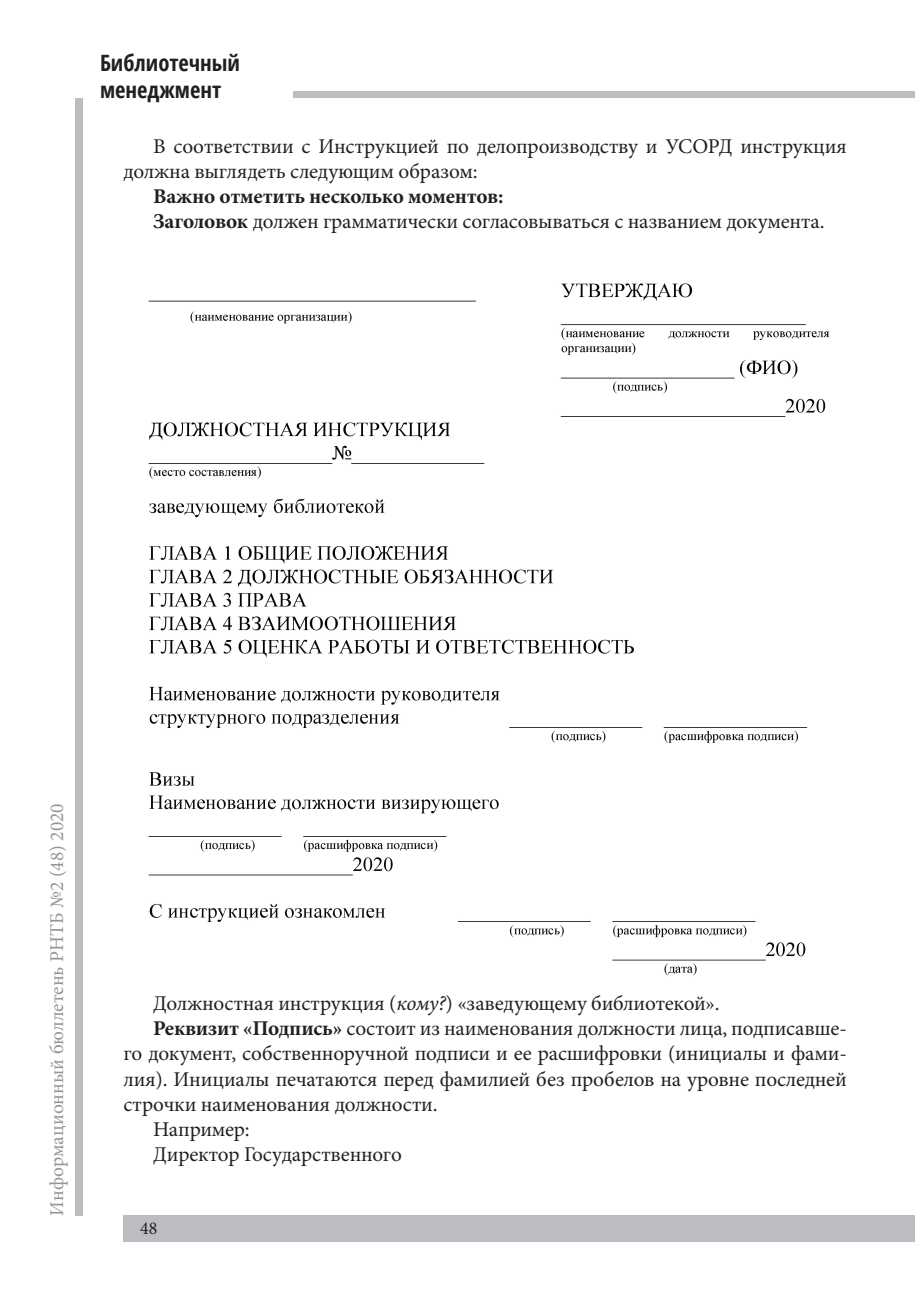
<style>
.page{position:relative;width:915px;height:1306px;background:#fff}
.page>*{position:absolute;margin:0;border:0;box-sizing:border-box;transform-origin:0 0}
.t1{font:700 condensed 22.5px/27px "Open Sans";color:#231f20}
.t2{font:21px/25.2px "Minion Pro";letter-spacing:-.01em;color:#231f20}
.t3{font:19.5px "Minion Pro";color:#939598}
.t4{font:18px "Minion Pro";color:#231f20}
.s1{font-weight:700}
.s2{font-style:italic}
</style>
<div class="page">
<div style="left:123px;top:1215px;width:791px;height:26px;background:#bcbdc0"></div>
<div style="left:293px;top:91px;width:621px;height:7px;background:#bcbdc0"></div>
<div style="left:75px;top:98px;width:7px;height:1117px;background:#bcbdc0"></div>
<img style="left:148px;top:283px;width:682px;height:693px">
<p class="t1" style="left:100px;top:49px;width:142px">Библиотечный менеджмент</p>
<p class="t2" style="left:123px;top:134px;width:724px;text-indent:30px">В соответствии с Инструкцией по делопроизводству и УСОРД инструкция должна выглядеть следующим образом:</p>
<p class="t2" style="left:153px;top:184px;width:672px"><span class="s1">Важно отметить несколько моментов:<br>Заголовок</span> должен грамматически согласовываться с названием документа.</p>
<p class="t3" style="left:44px;top:1215px;width:414px;rotate:-90deg">Информационный бюллетень РНТБ №2 (48) 2020</p>
<p class="t2" style="left:153px;top:990px;width:567px">Должностная инструкция (<span class="s2">кому?</span>) «заведующему библиотекой».</p>
<p class="t2" style="left:153px;top:1016px;width:695px"><span class="s1">Реквизит «Подпись»</span> состоит из наименования должности лица, подписавше-</p>
<p class="t2" style="left:123px;top:1041px;width:724px">го документ, собственноручной подписи и ее расшифровки (инициалы и фами-</p>
<p class="t2" style="left:123px;top:1066px;width:724px">лия). Инициалы печатаются перед фамилией без пробелов на уровне последней</p>
<p class="t2" style="left:123px;top:1091px;width:315px">строчки наименования должности.</p>
<p class="t2" style="left:153px;top:1116px;width:98px">Например:</p>
<p class="t2" style="left:153px;top:1142px;width:250px">Директор Государственного</p>
<p class="t4" style="left:140px;top:1216px;width:19px">48</p>
</div>
